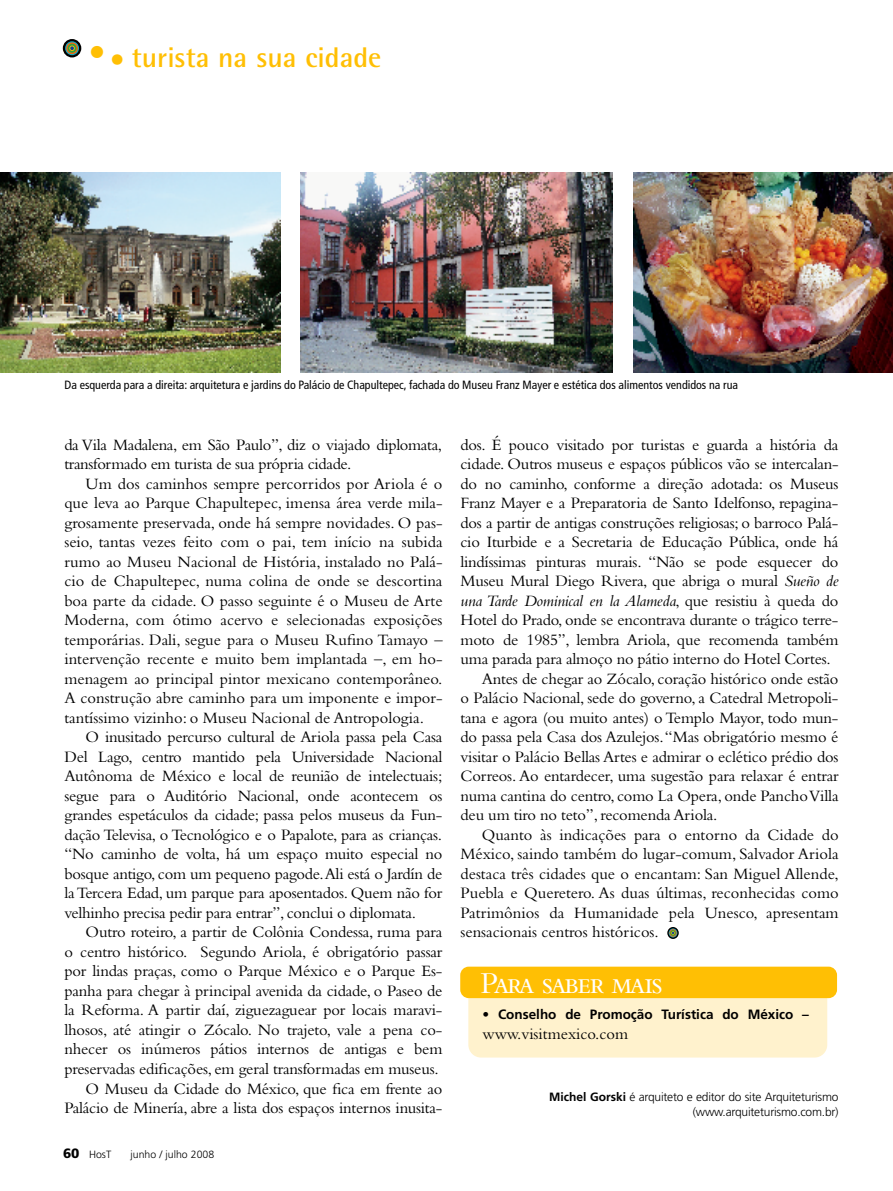
<style>
.page{position:relative;width:893px;height:1191px;background:#fff}
.page>*{position:absolute;margin:0;border:0;box-sizing:border-box;transform-origin:0 0}
.t1{font:31.5px "Bembo SC";letter-spacing:-.085em;color:#fff}
.t2{font:700 28.5px "Rotis Semi Sans";color:#ffbf04}
.t3{font:16.5px/19.5px "Bembo";letter-spacing:-.01em;color:#000;text-align:justify}
.t4{font:italic 16.5px "Bembo";letter-spacing:-.015em;color:#000}
.t5{font:700 13.5px "Frutiger";color:#000}
.t6{font:condensed 12px "Frutiger";color:#000}
.t7{font:300 12px/15px "Frutiger";letter-spacing:-.015em;color:#000;text-align:right}
.t8{font:300 10.5px "Frutiger";color:#000}
.s1{font-family:"Frutiger";font-stretch:condensed;font-size:45px}
.s2{font-family:"Frutiger";font-stretch:condensed;font-size:34.5px}
.s3{font-family:"Frutiger";font-stretch:condensed;font-size:30px}
.s4{font-weight:900;font-size:13.5px}
.s5{font-style:italic}
.s6{font-style:normal}
.s7{font-weight:700}
</style>
<div class="page">
<svg style="left:63px;top:39px;width:18px;height:18px"></svg>
<svg style="left:65px;top:41px;width:14px;height:14px"></svg>
<svg style="left:66px;top:42px;width:12px;height:12px"></svg>
<svg style="left:68px;top:44px;width:9px;height:9px"></svg>
<svg style="left:69px;top:46px;width:6px;height:5px"></svg>
<svg style="left:667px;top:927px;width:12px;height:12px"></svg>
<svg style="left:669px;top:928px;width:8px;height:9px"></svg>
<svg style="left:670px;top:930px;width:6px;height:6px"></svg>
<div style="left:468px;top:984px;width:359px;height:73px;background:#fff2cd;border-radius:13px"></div>
<div style="left:460px;top:966px;width:377px;height:32px;background:#ffbf04;border-radius:9px"></div>
<img style="left:0;top:173px;width:281px;height:199px">
<img style="left:300px;top:173px;width:313px;height:199px">
<img style="left:633px;top:173px;width:260px;height:199px">
<h2 class="t2" style="left:60px;top:47px;width:323px"><span class="s1">•</span> <span class="s2">•</span><span class="s3">•</span> turista na sua cidade</h2>
<p class="t6" style="left:65px;top:380px;width:675px">Da esquerda para a direita: arquitetura e jardins do Palácio de Chapultepec, fachada do Museu Franz Mayer e estética dos alimentos vendidos na rua</p>
<p class="t3" style="left:64px;top:436px;width:379px">da Vila Madalena, em São Paulo”, diz o viajado diplomata, transformado em turista de sua própria cidade.</p>
<p class="t3" style="left:64px;top:475px;width:380px;text-indent:21px">Um dos caminhos sempre percorridos por Ariola é o que leva ao Parque Chapultepec, imensa área verde mila&shy;grosamente preservada, onde há sempre novidades. O pas&shy;seio, tantas vezes feito com o pai, tem início na subida rumo ao Museu Nacional de História, instalado no Palá&shy;cio de Chapultepec, numa colina de onde se descortina boa parte da cidade. O passo seguinte é o Museu de Arte Moderna, com ótimo acervo e selecionadas exposições temporárias. Dali, segue para o Museu Rufino Tamayo – intervenção recente e muito bem implantada –, em ho&shy;menagem ao principal pintor mexicano contemporâneo.<br>A construção abre caminho para um imponente e impor&shy;tantíssimo vizinho: o Museu Nacional de Antropologia.</p>
<p class="t3" style="left:64px;top:729px;width:380px;text-indent:21px">O inusitado percurso cultural de Ariola passa pela Casa Del Lago, centro mantido pela Universidade Nacional Autônoma de México e local de reunião de intelectuais; segue para o Auditório Nacional, onde acontecem os grandes espetáculos da cidade; passa pelos museus da Fun&shy;dação Televisa, o Tecnológico e o Papalote, para as crianças. “No caminho de volta, há um espaço muito especial no bosque antigo, com um pequeno pagode.Ali está o Jardín de la Tercera Edad, um parque para aposentados. Quem não for velhinho precisa pedir para entrar”,conclui o diplomata.</p>
<p class="t3" style="left:64px;top:924px;width:380px;text-align:right">Outro roteiro, a partir de Colônia Condessa, ruma para<br>o centro histórico. Segundo Ariola, é obrigatório passar por lindas praças, como o Parque México e o Parque Es&shy;panha para chegar à principal avenida da cidade, o Paseo de la Reforma. A partir daí, ziguezaguear por locais maravi&shy;lhosos, até atingir o Zócalo. No trajeto, vale a pena co&shy;nhecer os inúmeros pátios internos de antigas e bem preservadas edificações, em geral transformadas em museus.<br>O Museu da Cidade do México, que fica em frente ao Palácio de Minería, abre a lista dos espaços internos inusita-</p>
<p class="t8" style="left:63px;top:1150px;width:50px"><span class="s4">60</span> HosT</p>
<p class="t8" style="left:131px;top:1150px;width:85px">junho / julho 2008</p>
<p class="t3" style="left:460px;top:436px;width:379px">dos. É pouco visitado por turistas e guarda a história da</p>
<p class="t3" style="left:460px;top:456px;width:380px">cidade. Outros museus e espaços públicos vão se intercalan-</p>
<p class="t3" style="left:460px;top:475px;width:379px">do no caminho, conforme a direção adotada: os Museus</p>
<p class="t3" style="left:460px;top:495px;width:379px">Franz Mayer e a Preparatoria de Santo Idelfonso, repagina-</p>
<p class="t3" style="left:460px;top:514px;width:379px">dos a partir de antigas construções religiosas; o barroco Palá-</p>
<p class="t3" style="left:460px;top:534px;width:379px">cio Iturbide e a Secretaria de Educação Pública, onde há</p>
<p class="t3" style="left:460px;top:553px;width:379px">lindíssimas pinturas murais. “Não se pode esquecer do</p>
<p class="t3" style="left:460px;top:573px;width:380px">Museu Mural Diego Rivera, que abriga o mural <span class="s5">Sueño de</span></p>
<p class="t4" style="left:460px;top:595px;width:379px">una Tarde Dominical en la Alameda<span class="s6">, que resistiu à queda do</span></p>
<p class="t3" style="left:460px;top:612px;width:379px">Hotel do Prado, onde se encontrava durante o trágico terre-</p>
<p class="t3" style="left:460px;top:631px;width:379px">moto de 1985”, lembra Ariola, que recomenda também</p>
<p class="t3" style="left:460px;top:651px;width:372px">uma parada para almoço no pátio interno do Hotel Cortes.</p>
<p class="t3" style="left:482px;top:670px;width:358px">Antes de chegar ao Zócalo, coração histórico onde estão</p>
<p class="t3" style="left:460px;top:690px;width:379px">o Palácio Nacional, sede do governo, a Catedral Metropoli-</p>
<p class="t3" style="left:460px;top:709px;width:379px">tana e agora (ou muito antes) o Templo Mayor, todo mun-</p>
<p class="t3" style="left:460px;top:729px;width:379px">do passa pela Casa dos Azulejos.“Mas obrigatório mesmo é</p>
<p class="t3" style="left:460px;top:748px;width:380px">visitar o Palácio Bellas Artes e admirar o eclético prédio dos</p>
<p class="t3" style="left:460px;top:768px;width:380px">Correos. Ao entardecer, uma sugestão para relaxar é entrar</p>
<p class="t3" style="left:460px;top:787px;width:379px">numa cantina do centro, como La Opera, onde Pancho Villa</p>
<p class="t3" style="left:460px;top:807px;width:259px">deu um tiro no teto”,recomenda Ariola.</p>
<p class="t3" style="left:482px;top:826px;width:358px">Quanto às indicações para o entorno da Cidade do</p>
<p class="t3" style="left:460px;top:846px;width:380px">México, saindo também do lugar-comum, Salvador Ariola</p>
<p class="t3" style="left:460px;top:865px;width:380px">destaca três cidades que o encantam: San Miguel Allende,</p>
<p class="t3" style="left:460px;top:885px;width:380px">Puebla e Queretero. As duas últimas, reconhecidas como</p>
<p class="t3" style="left:460px;top:904px;width:380px">Patrimônios da Humanidade pela Unesco, apresentam</p>
<p class="t3" style="left:460px;top:924px;width:200px">sensacionais centros históricos.</p>
<h1 class="t1" style="left:480px;top:972px;width:184px">Para saber mais</h1>
<p class="t5" style="left:482px;top:1009px;width:328px">• Conselho de Promoção Turística do México –</p>
<p class="t3" style="left:482px;top:1025px;width:147px">www.visitmexico.com</p>
<p class="t7" style="left:549px;top:1090px;width:291px"><span class="s7">Michel Gorski</span> é arquiteto e editor do site Arquiteturismo (www.arquiteturismo.com.br)</p>
</div>
